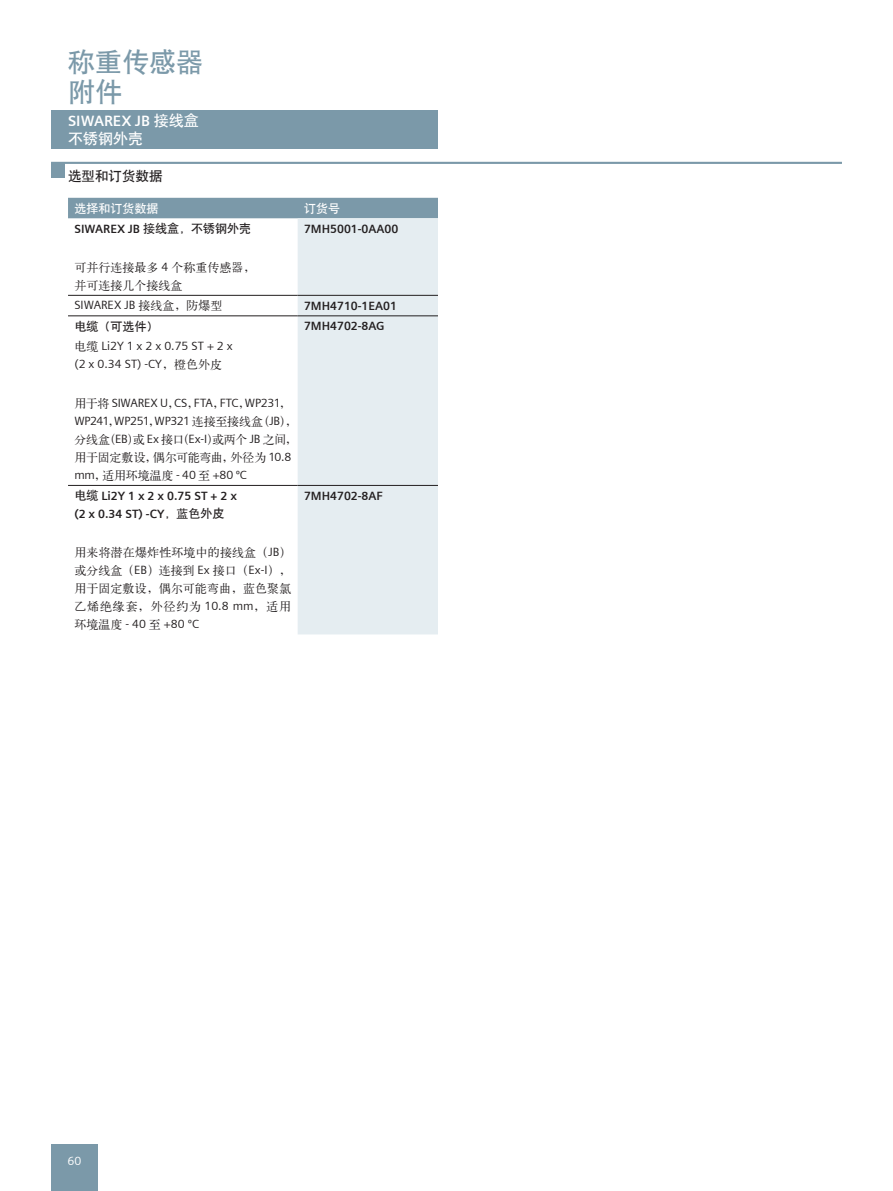
<style>
.page{position:relative;width:893px;height:1191px;background:#fff}
.page>*{position:absolute;margin:0;border:0;box-sizing:border-box;transform-origin:0 0}
.t1{font:27px "H Yb 1 gj";color:#7b99a9}
.t2{font:700 15px "Siemens Sans";color:#fff}
.t3{font:15px "H Yb 1 gj";color:#fff}
.t4{font:13.5px "H Yb 1 gj";color:#231f20}
.t5{font:12px/18px "Siemens Sans";letter-spacing:-.01em;color:#231f20}
.t6{font:12px/18px "H Ya 1 gj";letter-spacing:.005em;color:#231f20;text-align:justify}
.t7{font:700 12px "Siemens Sans";color:#231f20}
.t8{font:12px "H Yb 1 gj";color:#fff}
.t9{font:12px "H Yb 1 gj";color:#231f20}
.t10{font:12px "Siemens Sans";color:#fff}
.s1{font-family:"H Yb 1 gj";font-weight:400}
.s2{font-family:"Siemens Sans"}
.s3{font-family:"H Ya 1 gj"}
</style>
<div class="page">
<div style="left:51px;top:1144px;width:47px;height:47px;background:#7b99a9"></div>
<div style="left:51px;top:111px;width:387px;height:38px;background:#7b99a9"></div>
<hr style="left:51px;top:162px;width:791px;height:2px;background:#7b99a9">
<div style="left:51px;top:163px;width:13px;height:15px;background:#7b99a9"></div>
<div style="left:68px;top:198px;width:370px;height:20px;background:#7b99a9"></div>
<div style="left:298px;top:218px;width:140px;height:416px;background:#e5edf1"></div>
<hr style="left:68px;top:295px;width:230px;height:1px;background:#231f20">
<hr style="left:298px;top:295px;width:140px;height:1px;background:#231f20">
<hr style="left:68px;top:315px;width:230px;height:1px;background:#231f20">
<hr style="left:298px;top:315px;width:140px;height:1px;background:#231f20">
<hr style="left:68px;top:485px;width:230px;height:1px;background:#231f20">
<hr style="left:298px;top:485px;width:140px;height:1px;background:#231f20">
<h1 class="t1" style="left:68px;top:48px;width:137px">称重传感器</h1>
<p class="t2" style="left:68px;top:112px;width:132px">SIWAREX JB <span class="s1">接线盒</span></p>
<p class="t3" style="left:68px;top:131px;width:76px">不锈钢外壳</p>
<p class="t4" style="left:68px;top:169px;width:96px">选型和订货数据</p>
<p class="t8" style="left:74px;top:202px;width:85px">选择和订货数据</p>
<p class="t8" style="left:304px;top:202px;width:37px">订货号</p>
<p class="t7" style="left:74px;top:222px;width:178px">SIWAREX JB <span class="s1">接线盒，不锈钢外壳</span></p>
<p class="t7" style="left:304px;top:222px;width:96px">7MH5001-0AA00</p>
<p class="t6" style="left:74px;top:258px;width:182px">可并行连接最多 <span class="s2">4</span> 个称重传感器，</p>
<p class="t6" style="left:74px;top:276px;width:109px">并可连接几个接线盒</p>
<p class="t5" style="left:74px;top:296px;width:149px">SIWAREX JB <span class="s3">接线盒，防爆型</span></p>
<p class="t7" style="left:304px;top:299px;width:95px">7MH4710-1EA01</p>
<p class="t9" style="left:74px;top:320px;width:85px">电缆（可选件）</p>
<p class="t7" style="left:304px;top:319px;width:82px">7MH4702-8AG</p>
<p class="t5" style="left:74px;top:337px;width:160px"><span class="s3">电缆</span> Li2Y 1 x 2 x 0.75 ST + 2 x</p>
<p class="t5" style="left:74px;top:355px;width:149px">(2 x 0.34 ST) -CY<span class="s3">，橙色外皮</span></p>
<p class="t5" style="left:74px;top:393px;width:224px"><span class="s3">用于将</span> SIWAREX U<span class="s3">，</span>CS<span class="s3">，</span>FTA<span class="s3">，</span>FTC<span class="s3">，</span>WP231<span class="s3">，<br></span>WP241<span class="s3">，</span>WP251<span class="s3">，</span>WP321 <span class="s3">连接至接线盒（</span>JB<span class="s3">），分线盒（</span>EB<span class="s3">）或</span> Ex <span class="s3">接口（</span>Ex-I<span class="s3">）或两个</span> JB <span class="s3">之间，用于固定敷设，偶尔可能弯曲，外径为</span> 10.8 mm<span class="s3">，适用环境温度</span> - 40 <span class="s3">至</span> +80 ºC</p>
<p class="t7" style="left:74px;top:489px;width:164px"><span class="s1">电缆</span> Li2Y 1 x 2 x 0.75 ST + 2 x</p>
<p class="t7" style="left:74px;top:507px;width:152px">(2 x 0.34 ST) -CY<span class="s1">，蓝色外皮</span></p>
<h1 class="t1" style="left:68px;top:79px;width:55px">附件</h1>
<p class="t7" style="left:304px;top:489px;width:81px">7MH4702-8AF</p>
<p class="t6" style="left:74px;top:543px;width:218px">用来将潜在爆炸性环境中的接线盒（<span class="s2">JB</span>）或分线盒（<span class="s2">EB</span>）连接到 <span class="s2">Ex</span> 接口（<span class="s2">Ex-I</span>），用于固定敷设，偶尔可能弯曲，蓝色聚氯乙烯绝缘套，外径约为 <span class="s2">10.8 mm</span>，适用环境温度 <span class="s2">- 40</span> 至 <span class="s2">+80 ºC</span></p>
<p class="t10" style="left:67px;top:1153px;width:15px">60</p>
</div>
